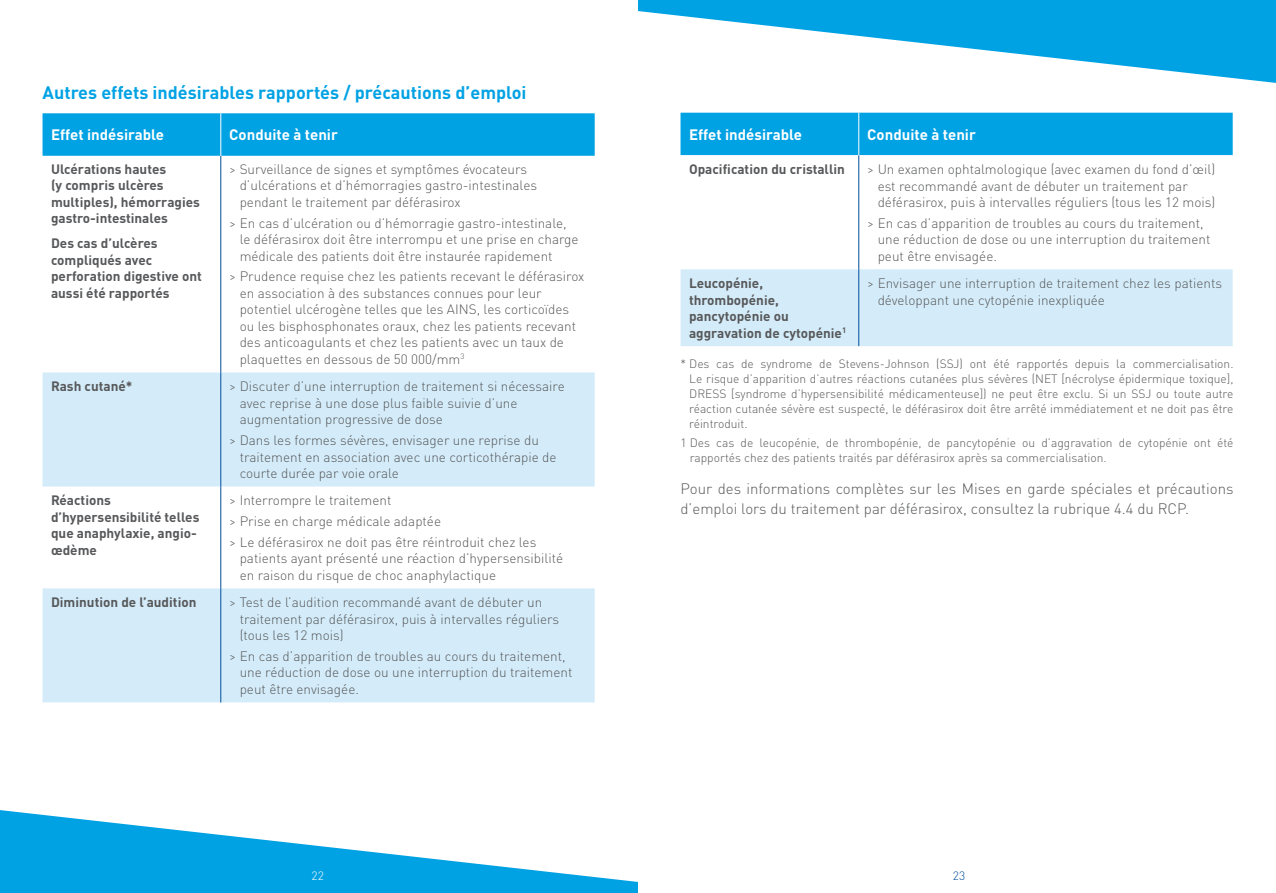
<style>
.page{position:relative;width:1276px;height:893px;background:#fff}
.page>*{position:absolute;margin:0;border:0;box-sizing:border-box;transform-origin:0 0}
.t1{font:700 18px "DINOT";color:#00a2e4}
.t2{font:300 15px/19.5px "DINOT";color:#57585a}
.t3{font:700 15px "DINOT";color:#fff}
.t4{font:300 13.5px/16.5px "DINOT";color:#57585a}
.t5{font:700 13.5px/16.5px "DINOT";color:#57585a}
.t6{font:300 12px/15px "DINOT";color:#57585a;text-align:justify}
.t7{font:300 12px "DINOT";color:#fff}
.t8{font:300 12px "DINOT";color:#014d9a}
</style>
<div class="page">
<svg style="left:0;top:810px;width:638px;height:83px;fill:#00a2e4"></svg>
<svg style="left:638px;top:0;width:638px;height:83px;fill:#00a2e4"></svg>
<div style="left:43px;top:113px;width:552px;height:43px;background:#00a2e4"></div>
<svg style="left:43px;top:372px;width:552px;height:330px;fill:#d4ecf9"></svg>
<hr style="left:220px;top:156px;width:1px;height:216px;background:#014d9a">
<hr style="left:220px;top:372px;width:1px;height:115px;background:#014d9a">
<hr style="left:220px;top:487px;width:1px;height:101px;background:#014d9a">
<hr style="left:220px;top:588px;width:1px;height:114px;background:#014d9a">
<hr style="left:220px;top:113px;width:1px;height:43px;background:#fff">
<div style="left:680px;top:113px;width:552px;height:42px;background:#00a2e4"></div>
<svg style="left:680px;top:155px;width:552px;height:114px"></svg>
<div style="left:680px;top:269px;width:552px;height:77px;background:#d4ecf9"></div>
<hr style="left:858px;top:155px;width:1px;height:114px;background:#014d9a">
<hr style="left:858px;top:269px;width:1px;height:77px;background:#014d9a">
<hr style="left:858px;top:113px;width:1px;height:42px;background:#fff">
<h1 class="t1" style="left:43px;top:81px;width:485px">Autres effets indésirables rapportés / précautions d’emploi</h1>
<p class="t3" style="left:51px;top:125px;width:115px">Effet indésirable</p>
<p class="t3" style="left:229px;top:125px;width:110px">Conduite à tenir</p>
<p class="t5" style="left:51px;top:160px;width:150px">Ulcérations hautes<br>(y compris ulcères multiples), hémorragies gastro-intestinales</p>
<p class="t5" style="left:51px;top:235px;width:152px">Des cas d’ulcères compliqués avec perforation digestive ont aussi été rapportés</p>
<p class="t4" style="left:240px;top:161px;width:299px;text-indent:-10px">&gt; Surveillance de signes et symptômes évocateurs d’ulcérations et d’hémorragies gastro-intestinales pendant le traitement par déférasirox</p>
<p class="t4" style="left:240px;top:214px;width:340px;text-indent:-10px">&gt; En cas d’ulcération ou d’hémorragie gastro-intestinale, le déférasirox doit être interrompu et une prise en charge médicale des patients doit être instaurée rapidement</p>
<p class="t4" style="left:240px;top:268px;width:346px;text-indent:-10px">&gt; Prudence requise chez les patients recevant le déférasirox en association à des substances connues pour leur potentiel ulcérogène telles que les AINS, les corticoïdes ou les bisphosphonates oraux, chez les patients recevant des anticoagulants et chez les patients avec un taux de plaquettes en dessous de 50 000/mm<sup>3</sup></p>
<p class="t5" style="left:51px;top:378px;width:83px">Rash cutané*</p>
<p class="t4" style="left:240px;top:378px;width:326px;text-indent:-10px">&gt; Discuter d’une interruption de traitement si nécessaire avec reprise à une dose plus faible suivie d’une augmentation progressive de dose</p>
<p class="t4" style="left:240px;top:432px;width:318px;text-indent:-10px">&gt; Dans les formes sévères, envisager une reprise du traitement en association avec une corticothérapie de courte durée par voie orale</p>
<p class="t5" style="left:51px;top:492px;width:150px">Réactions d’hypersensibilité telles que anaphylaxie, angio&shy;œdème</p>
<p class="t4" style="left:229px;top:490px;width:308px;line-height:20.7px">&gt; Interrompre le traitement<br>&gt; Prise en charge médicale adaptée<br>&gt; Le déférasirox ne doit pas être réintroduit chez les</p>
<p class="t4" style="left:240px;top:550px;width:325px">patients ayant présenté une réaction d’hypersensibilité en raison du risque de choc anaphylactique</p>
<p class="t5" style="left:51px;top:594px;width:147px">Diminution de l’audition</p>
<p class="t4" style="left:240px;top:594px;width:321px;text-indent:-10px">&gt; Test de l’audition recommandé avant de débuter un traitement par déférasirox, puis à intervalles réguliers (tous les 12 mois)</p>
<p class="t4" style="left:240px;top:648px;width:334px;text-indent:-10px">&gt; En cas d’apparition de troubles au cours du traitement, une réduction de dose ou une interruption du traitement peut être envisagée.</p>
<p class="t3" style="left:689px;top:124px;width:115px">Effet indésirable</p>
<p class="t3" style="left:867px;top:124px;width:110px">Conduite à tenir</p>
<p class="t5" style="left:689px;top:161px;width:157px">Opacification du cristallin</p>
<p class="t4" style="left:877px;top:161px;width:339px;text-indent:-10px">&gt; Un examen ophtalmologique (avec examen du fond d’œil) est recommandé avant de débuter un traitement par déférasirox, puis à intervalles réguliers (tous les 12 mois)</p>
<p class="t4" style="left:877px;top:215px;width:334px;text-indent:-10px">&gt; En cas d’apparition de troubles au cours du traitement, une réduction de dose ou une interruption du traitement peut être envisagée.</p>
<p class="t5" style="left:689px;top:275px;width:159px">Leucopénie, thrombopénie, pancytopénie ou aggravation de cytopénie<sup>1</sup></p>
<p class="t4" style="left:877px;top:275px;width:346px;text-indent:-10px">&gt; Envisager une interruption de traitement chez les patients développant une cytopénie inexpliquée</p>
<p class="t6" style="left:689px;top:356px;width:546px;text-indent:-9px">* Des cas de syndrome de Stevens-Johnson (SSJ) ont été rapportés depuis la commercialisation.<br>Le risque d’apparition d’autres réactions cutanées plus sévères (NET [nécrolyse épidermique toxique], DRESS [syndrome d’hypersensibilité médicamenteuse]) ne peut être exclu. Si un SSJ ou toute autre réaction cutanée sévère est suspecté, le déférasirox doit être arrêté immédiatement et ne doit pas être réintroduit.</p>
<p class="t6" style="left:690px;top:435px;width:545px;text-indent:-9px">1 Des cas de leucopénie, de thrombopénie, de pancytopénie ou d’aggravation de cytopénie ont été rapportés chez des patients traités par déférasirox après sa commercialisation.</p>
<p class="t2" style="left:680px;top:479px;width:554px">Pour des informations complètes sur les Mises en garde spéciales et précautions d’emploi lors du traitement par déférasirox, consultez la rubrique 4.4 du RCP.</p>
<p class="t7" style="left:311px;top:869px;width:14px">22</p>
<p class="t8" style="left:953px;top:869px;width:14px">23</p>
</div>
